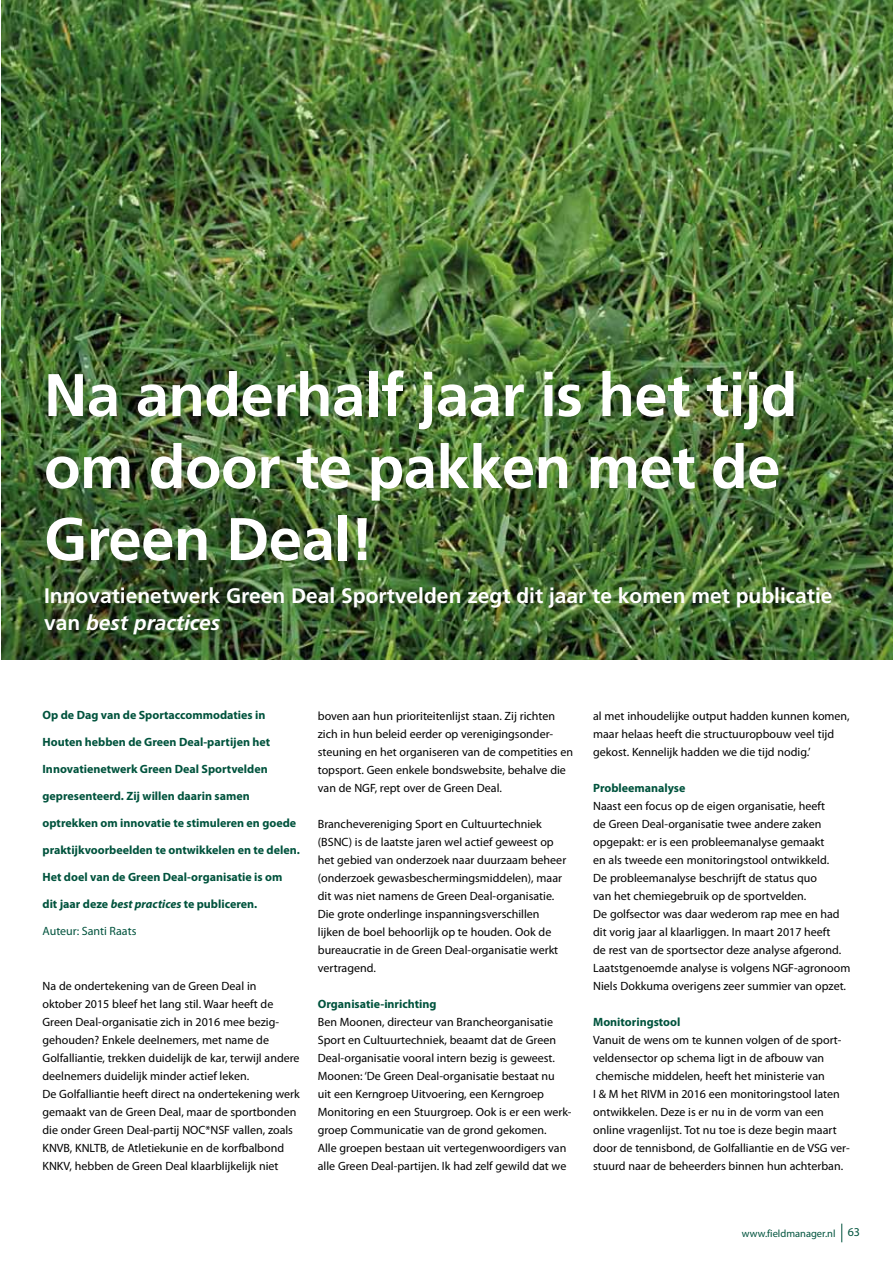
<style>
.page{position:relative;width:893px;height:1263px;background:#fff}
.page>*{position:absolute;margin:0;border:0;box-sizing:border-box;transform-origin:0 0}
.t1{font:700 60px/72px "Frutiger";letter-spacing:-.01em;color:#fff}
.t2{font:700 21px/27px "Frutiger";color:#fff}
.t3{font:12px/18px "Myriad Pro";color:#000}
.t4{font:700 12px "Myriad Pro";color:#00533d}
.t5{font:12px "Myriad Pro";color:#00533d}
.t6{font:10.5px "Myriad Pro";color:#00533d}
.s1{font-style:italic}
.s2{font-size:12px}
</style>
<div class="page">
<svg style="left:841px;top:1223px;width:1px;height:19px"></svg>
<img style="left:1px;top:0;width:892px;height:659px">
<h1 class="t1" style="left:44px;top:359px;width:755px">Na anderhalf jaar is het tijd om door te pakken met de<br>Green Deal!</h1>
<h2 class="t2" style="left:44px;top:582px;width:790px">Innovatienetwerk Green Deal Sportvelden zegt dit jaar te komen met publicatie van <span class="s1">best practices</span></h2>
<p class="t4" style="left:43px;top:707px;width:224px">Op de Dag van de Sportaccommodaties in</p>
<p class="t4" style="left:43px;top:734px;width:229px">Houten hebben de Green Deal-partijen het</p>
<p class="t4" style="left:43px;top:761px;width:227px">Innovatienetwerk Green Deal Sportvelden</p>
<p class="t4" style="left:43px;top:788px;width:209px">gepresenteerd. Zij willen daarin samen</p>
<p class="t4" style="left:43px;top:815px;width:255px">optrekken om innovatie te stimuleren en goede</p>
<p class="t4" style="left:43px;top:842px;width:259px">praktijkvoorbeelden te ontwikkelen en te delen.</p>
<p class="t4" style="left:43px;top:869px;width:241px">Het doel van de Green Deal-organisatie is om</p>
<p class="t4" style="left:43px;top:896px;width:216px">dit jaar deze <span class="s1">best practices</span> te publiceren.</p>
<p class="t5" style="left:43px;top:924px;width:95px">Auteur: Santi Raats</p>
<p class="t3" style="left:43px;top:977px;width:259px">Na de ondertekening van de Green Deal in<br>oktober 2015 bleef het lang stil. Waar heeft de Green Deal-organisatie zich in 2016 mee bezig&shy;gehouden? Enkele deelnemers, met name de Golfalliantie, trekken duidelijk de kar, terwijl andere deelnemers duidelijk minder actief leken.<br>De Golfalliantie heeft direct na ondertekening werk gemaakt van de Green Deal, maar de sportbonden die onder Green Deal-partij NOC*NSF vallen, zoals KNVB, KNLTB, de Atletiekunie en de korfbalbond KNKV, hebben de Green Deal klaarblijkelijk niet</p>
<p class="t3" style="left:318px;top:707px;width:257px">boven aan hun prioriteitenlijst staan. Zij richten zich in hun beleid eerder op verenigingsonder&shy;steuning en het organiseren van de competities en topsport. Geen enkele bondswebsite, behalve die van de NGF, rept over de Green Deal.</p>
<p class="t3" style="left:318px;top:815px;width:250px">Branchevereniging Sport en Cultuurtechniek (BSNC) is de laatste jaren wel actief geweest op het gebied van onderzoek naar duurzaam beheer (onderzoek gewasbeschermingsmiddelen), maar dit was niet namens de Green Deal-organisatie.<br>Die grote onderlinge inspanningsverschillen lijken de boel behoorlijk op te houden. Ook de bureaucratie in de Green Deal-organisatie werkt vertragend.</p>
<p class="t4" style="left:318px;top:996px;width:120px">Organisatie-inrichting</p>
<p class="t3" style="left:318px;top:1013px;width:255px">Ben Moonen, directeur van Brancheorganisatie Sport en Cultuurtechniek, beaamt dat de Green Deal-organisatie vooral intern bezig is geweest.<br>Moonen: ‘De Green Deal-organisatie bestaat nu<br>uit een Kerngroep Uitvoering, een Kerngroep Monitoring en een Stuurgroep. Ook is er een werk&shy;groep Communicatie van de grond gekomen.<br>Alle groepen bestaan uit vertegenwoordigers van alle Green Deal-partijen. Ik had zelf gewild dat we</p>
<p class="t3" style="left:593px;top:707px;width:258px">al met inhoudelijke output hadden kunnen komen, maar helaas heeft die structuuropbouw veel tijd gekost. Kennelijk hadden we die tijd nodig.’</p>
<p class="t4" style="left:593px;top:780px;width:94px">Probleemanalyse</p>
<p class="t3" style="left:593px;top:797px;width:259px">Naast een focus op de eigen organisatie, heeft<br>de Green Deal-organisatie twee andere zaken opgepakt: er is een probleemanalyse gemaakt<br>en als tweede een monitoringstool ontwikkeld.<br>De probleemanalyse beschrijft de status quo<br>van het chemiegebruik op de sportvelden.<br>De golfsector was daar wederom rap mee en had dit vorig jaar al klaarliggen. In maart 2017 heeft<br>de rest van de sportsector deze analyse afgerond.<br>Laatstgenoemde analyse is volgens NGF-agronoom Niels Dokkuma overigens zeer summier van opzet.</p>
<p class="t4" style="left:593px;top:1014px;width:89px">Monitoringstool</p>
<p class="t3" style="left:593px;top:1031px;width:258px">Vanuit de wens om te kunnen volgen of de sport&shy;veldensector op schema ligt in de afbouw van chemische middelen, heeft het ministerie van<br>I &amp; M het RIVM in 2016 een monitoringstool laten ontwikkelen. Deze is er nu in de vorm van een online vragenlijst. Tot nu toe is deze begin maart door de tennisbond, de Golfalliantie en de VSG ver&shy;stuurd naar de beheerders binnen hun achterban.</p>
<p class="t6" style="left:742px;top:1227px;width:120px">www.fieldmanager.nl <span class="s2">63</span></p>
</div>
